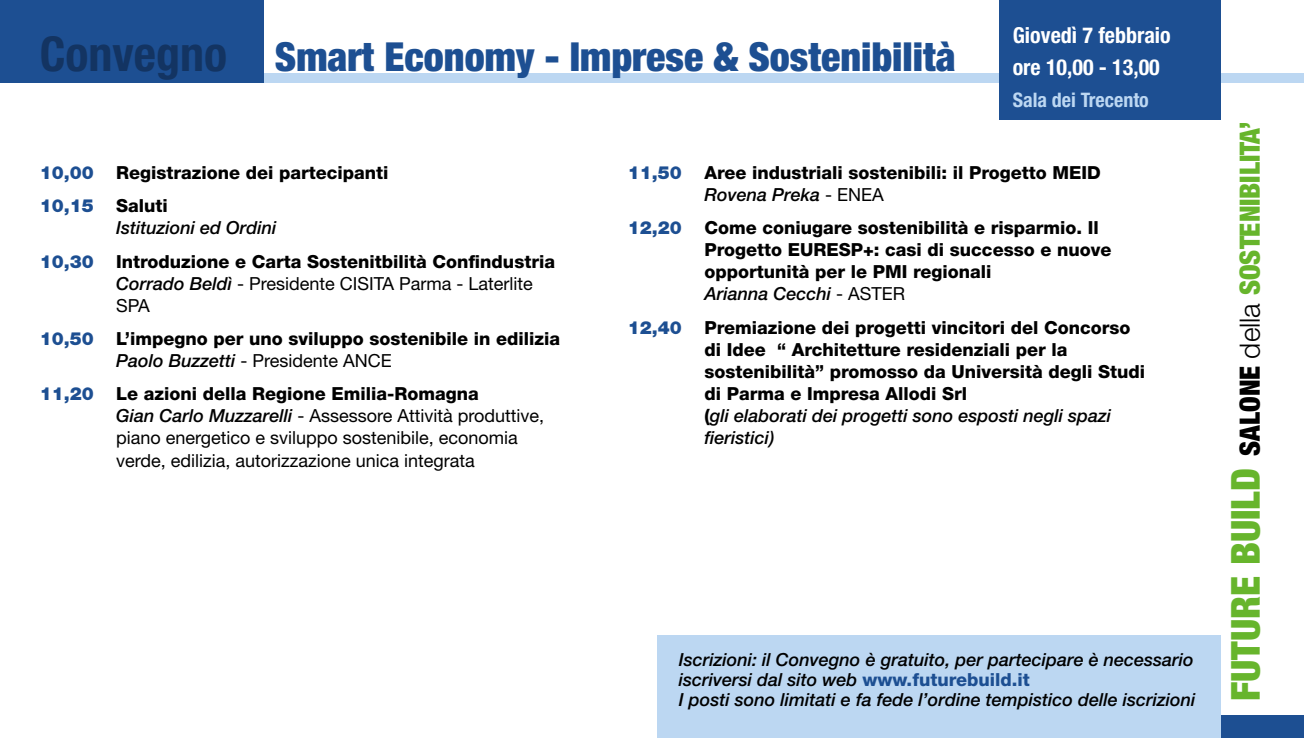
<style>
.page{position:relative;width:1304px;height:738px;background:#fff}
.page>*{position:absolute;margin:0;border:0;box-sizing:border-box;transform-origin:0 0}
.t1{font:900 condensed 40px "Helvetica Neue";color:#1d4f92}
.t2{font:900 condensed 28px "Helvetica Neue";color:#67b52c}
.t3{font:700 condensed 22px/32px "Helvetica Neue";color:#fff}
.t4{font:700 condensed 20px "Helvetica Neue";color:#bcd7f2}
.t5{font:800 18px/22px "Helvetica Neue";color:#000}
.t6{font:18px/22px "Helvetica Neue";color:#000}
.t7{font:italic 500 18px/20px "Helvetica Neue";color:#000}
.s1{font-weight:700;font-size:48px;color:#133462}
.s2{font-weight:900;color:#1d4f92}
.s3{font-weight:500;font-style:italic}
.s4{font-weight:400}
.s5{font-weight:800}
.s6{font-weight:800;font-style:normal;color:#1d4f92}
.s7{font-size:40px}
.s8{color:#000}
.s9{font-weight:300;font-stretch:normal;color:#000}
</style>
<div class="page">
<div style="left:248px;top:73px;width:1056px;height:9px;background:#bcd7f2"></div>
<div style="left:0;top:0;width:264px;height:82px;background:#1d4f92"></div>
<div style="left:1221px;top:714px;width:83px;height:23px;background:#1d4f92"></div>
<div style="left:1000px;top:0;width:221px;height:119px;background:#1d4f92"></div>
<div style="left:658px;top:635px;width:563px;height:102px;background:#bcd7f2"></div>
<h1 class="t1" style="left:40px;top:32px;width:918px"><span class="s1">Convegno</span> Smart Economy - Imprese &amp; Sostenibilità</h1>
<p class="t3" style="left:1013px;top:19px;width:160px">Giovedì 7 febbraio ore 10,00 - 13,00</p>
<p class="t4" style="left:1013px;top:88px;width:138px">Sala dei Trecento</p>
<p class="t5" style="left:40px;top:155px;width:350px;line-height:33.4px"><span class="s2">10,00</span> Registrazione dei partecipanti<br><span class="s2">10,15</span> Saluti</p>
<p class="t5" style="left:40px;top:211px;width:517px;line-height:33.4px;text-indent:77px"><span class="s3">Istituzioni ed Ordini<br></span><span class="s2">10,30</span> Introduzione e Carta Sostenitbilità Confindustria</p>
<p class="t6" style="left:116px;top:272px;width:418px"><span class="s3">Corrado Beldì</span> - Presidente CISITA Parma - Laterlite<br>SPA</p>
<p class="t5" style="left:116px;top:327px;width:446px;text-indent:-77px"><span class="s2">10,50</span> L’impegno per uno sviluppo sostenibile in edilizia<br><span class="s3">Paolo Buzzetti</span> <span class="s4">- Presidente ANCE</span></p>
<p class="t6" style="left:116px;top:382px;width:430px;text-indent:-77px"><span class="s2">11,20</span> <span class="s5">Le azioni della Regione Emilia-Romagna<br></span><span class="s3">Gian Carlo Muzzarelli</span> - Assessore Attività produttive, piano energetico e sviluppo sostenibile, economia verde, edilizia, autorizzazione unica integrata</p>
<p class="t5" style="left:704px;top:161px;width:398px;text-indent:-77px"><span class="s2">11,50</span> Aree industriali sostenibili: il Progetto MEID<br><span class="s3">Rovena Preka</span> <span class="s4">- ENEA</span></p>
<p class="t5" style="left:704px;top:216px;width:408px;text-indent:-77px"><span class="s2">12,20</span> Come coniugare sostenibilità e risparmio. Il Progetto EURESP+: casi di successo e nuove opportunità per le PMI regionali<br><span class="s3">Arianna Cecchi</span> <span class="s4">- ASTER</span></p>
<p class="t5" style="left:704px;top:316px;width:442px;text-indent:-77px"><span class="s2">12,40</span> Premiazione dei progetti vincitori del Concorso di Idee “ Architetture residenziali per la sostenibilità” promosso da Università degli Studi di Parma e Impresa Allodi Srl<br>(<span class="s3">gli elaborati dei progetti sono esposti negli spazi fieristici)</span></p>
<p class="t7" style="left:679px;top:648px;width:518px">Iscrizioni: il Convegno è gratuito, per partecipare è necessario iscriversi dal sito web <span class="s6">www.futurebuild.it<br></span>I posti sono limitati e fa fede l’ordine tempistico delle iscrizioni</p>
<h2 class="t2" style="left:1233px;top:700px;width:580px;rotate:-90deg"><span class="s7">FUTURE BUILD</span> <span class="s8">SALONE</span> <span class="s9">della</span> SOSTENIBILITA’</h2>
</div>
